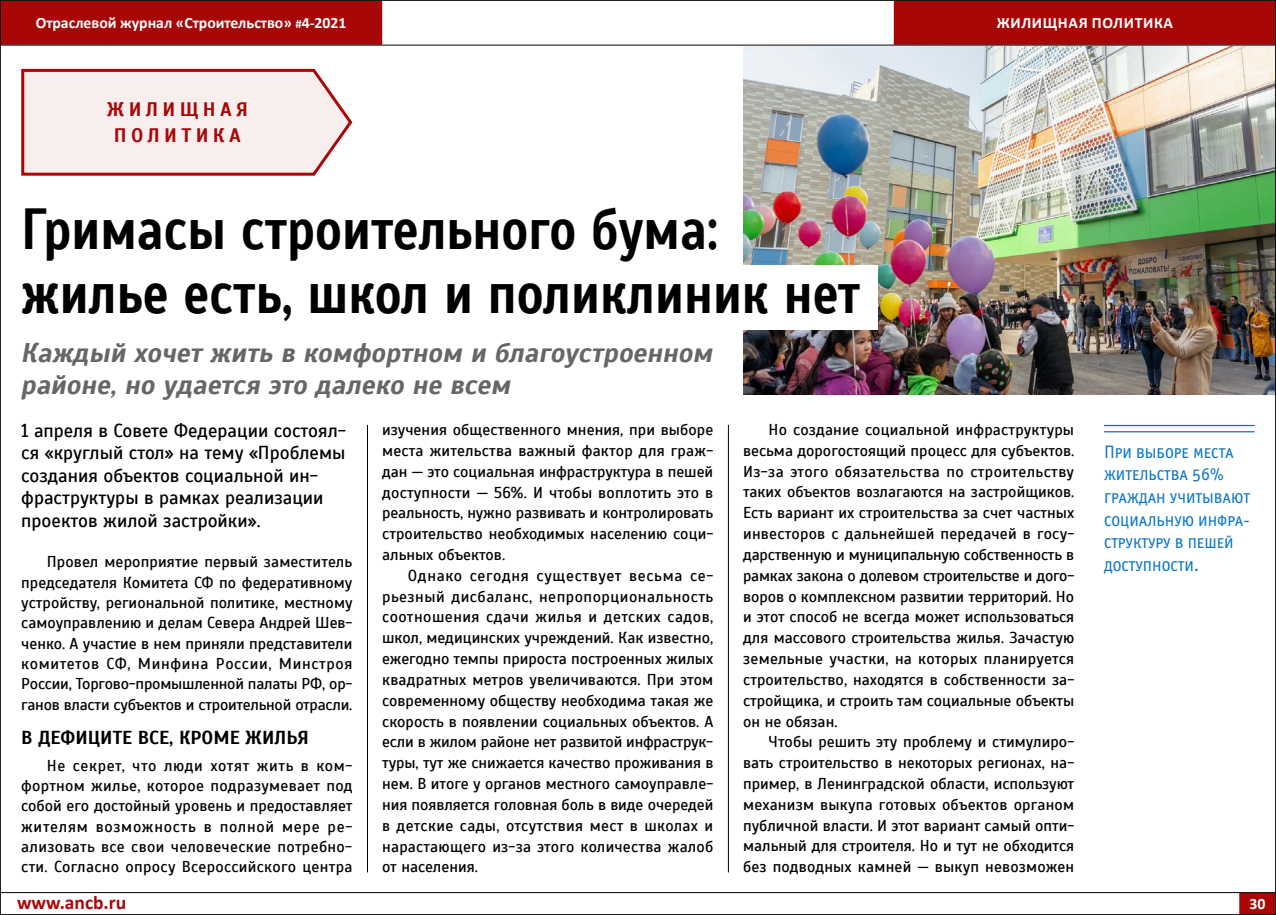
<style>
.page{position:relative;width:1276px;height:915px;background:#fff}
.page>*{position:absolute;margin:0;border:0;box-sizing:border-box;transform-origin:0 0}
.t1{font:700 57.75px/63px "Scada";color:#000;scale:.86 1}
.t2{font:italic 700 27px/32.4px "Scada";color:#666}
.t3{font:700 19.5px/25.5px "Scada";letter-spacing:.22em;color:#a80707;text-align:center}
.t4{font:700 19.5px "Calibri";color:#a80707}
.t5{font:18.75px/22.5px "Scada";color:#000}
.t6{font:700 18.75px "Scada";color:#000}
.t7{font:18px/22.5px "Officina Sans Book SCC";color:#0975c9}
.t8{font:15.75px/20.9px "Scada";color:#000;text-align:justify}
.t9{font:700 15.75px "Calibri";color:#fff}
.s1{font-size:12.75px}
</style>
<div class="page">
<img style="left:743px;top:46px;width:532px;height:348px">
<div style="left:726px;top:265px;width:151px;height:65px;background:#fff"></div>
<svg style="left:21px;top:68px;width:332px;height:108px"></svg>
<hr style="left:728px;top:425px;width:1px;height:447px;background:#000">
<hr style="left:367px;top:425px;width:1px;height:447px;background:#000">
<hr style="left:1104px;top:425px;width:150px;height:1px;background:#0975c9">
<hr style="left:1104px;top:431px;width:150px;height:1px;background:#0975c9">
<div style="left:0;top:1px;width:382px;height:44px;background:#a80707"></div>
<div style="left:894px;top:1px;width:382px;height:44px;background:#a80707"></div>
<hr style="left:0;top:0;width:1276px;height:1px;background:#000">
<hr style="left:0;top:45px;width:1276px;height:1px;background:#000">
<div style="left:1239px;top:892px;width:37px;height:21px;background:#a80707"></div>
<hr style="left:0;top:891px;width:1276px;height:1px;background:#000">
<hr style="left:0;top:913px;width:1276px;height:1px;background:#000">
<hr style="left:0;top:0;width:1px;height:914px;background:#000">
<hr style="left:1275px;top:0;width:1px;height:914px;background:#000">
<p class="t9" style="left:36px;top:12px;width:312px">Отраслевой журнал «Строительство» <span class="s1">#</span>4-2021</p>
<p class="t9" style="left:996px;top:12px;width:72px">Жилищная</p>
<p class="t9" style="left:1092px;top:12px;width:43px">политика</p>
<p class="t3" style="left:107px;top:97px;width:143px">ЖИЛИЩНАЯ<br>ПОЛИТИКА</p>
<h1 class="t1" style="left:21px;top:198px;width:977px">Гримасы строительного бума: жилье есть, школ и поликлиник нет</h1>
<h2 class="t2" style="left:21px;top:336px;width:693px">Каждый хочет жить в комфортном и благоустроенном районе, но удается это далеко не всем</h2>
<p class="t5" style="left:21px;top:419px;width:326px">1 апреля в Совете Федерации состоял&shy;ся «круглый стол» на тему «Проблемы создания объектов социальной ин&shy;фраструктуры в рамках реализации проектов жилой застройки».</p>
<p class="t8" style="left:382px;top:419px;width:333px">изучения общественного мнения, при выборе места жительства важный фактор для граж&shy;дан — это социальная инфраструктура в пешей доступности — 56%. И чтобы воплотить это в реальность, нужно развивать и контролировать строительство необходимых населению соци&shy;альных объектов.</p>
<p class="t8" style="left:382px;top:565px;width:333px;text-indent:26px">Однако сегодня существует весьма се&shy;рьезный дисбаланс, непропорциональность соотношения сдачи жилья и детских садов, школ, медицинских учреждений. Как известно, ежегодно темпы прироста построенных жилых квадратных метров увеличиваются. При этом современному обществу необходима такая же скорость в появлении социальных объектов. А если в жилом районе нет развитой инфраструк&shy;туры, тут же снижается качество проживания в нем. В итоге у органов местного самоуправле&shy;ния появляется головная боль в виде очередей в детские сады, отсутствия мест в школах и нарастающего из-за этого количества жалоб от населения.</p>
<p class="t8" style="left:743px;top:419px;width:333px;text-indent:26px">Но создание социальной инфраструктуры весьма дорогостоящий процесс для субъектов.<br>Из-за этого обязательства по строительству таких объектов возлагаются на застройщиков.<br>Есть вариант их строительства за счет частных инвесторов с дальнейшей передачей в госу&shy;дарственную и муниципальную собственность в рамках закона о долевом строительстве и дого&shy;воров о комплексном развитии территорий. Но и этот способ не всегда может использоваться для массового строительства жилья. Зачастую земельные участки, на которых планируется строительство, находятся в собственности за&shy;стройщика, и строить там социальные объекты он не обязан.</p>
<p class="t8" style="left:743px;top:731px;width:333px;text-indent:26px">Чтобы решить эту проблему и стимулиро&shy;вать строительство в некоторых регионах, на&shy;пример, в Ленинградской области, используют механизм выкупа готовых объектов органом публичной власти. И этот вариант самый опти&shy;мальный для строителя. Но и тут не обходится без подводных камней — выкуп невозможен</p>
<p class="t8" style="left:21px;top:552px;width:333px;line-height:20.2px;text-indent:26px">Провел мероприятие первый заместитель председателя Комитета СФ по федеративному устройству, региональной политике, местному самоуправлению и делам Севера Андрей Шев&shy;ченко. А участие в нем приняли представители комитетов СФ, Минфина России, Минстроя России, Торгово-промышленной палаты РФ, ор&shy;ганов власти субъектов и строительной отрасли.</p>
<p class="t6" style="left:21px;top:726px;width:289px">В ДЕФИЦИТЕ ВСЕ, КРОМЕ ЖИЛЬЯ</p>
<p class="t8" style="left:21px;top:755px;width:333px;line-height:20.2px;text-indent:26px">Не секрет, что люди хотят жить в ком&shy;фортном жилье, которое подразумевает под собой его достойный уровень и предоставляет жителям возможность в полной мере ре&shy;ализовать все свои человеческие потребно&shy;сти. Согласно опросу Всероссийского центра</p>
<p class="t7" style="left:1104px;top:441px;width:147px">При выборе места жительства 56% граждан учитывают социальную инфра&shy;структуру в пешей доступности.</p>
<p class="t4" style="left:17px;top:889px;width:111px">www.ancb.ru</p>
<p class="t9" style="left:1249px;top:892px;width:17px">30</p>
</div>
